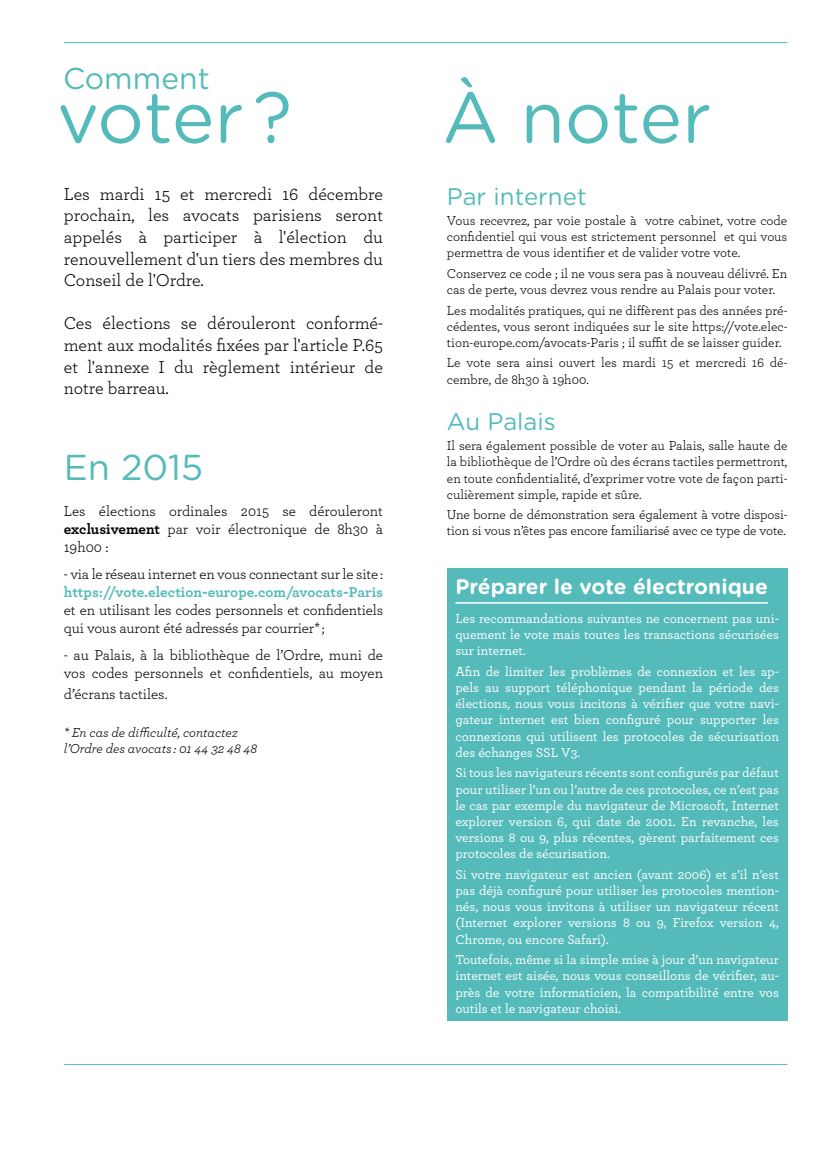
<style>
.page{position:relative;width:830px;height:1149px;background:#fff}
.page>*{position:absolute;margin:0;border:0;box-sizing:border-box;transform-origin:0 0}
.t1{font:72px "Gotham Rounded";color:#54bbba}
.t2{font:36px "Gotham Rounded";color:#54bbba}
.t3{font:30px "Gotham Rounded";color:#54bbba}
.t4{font:24px "Gotham Rounded";color:#54bbba}
.t5{font:700 21px "Gotham Rounded";color:#fff}
.t6{font:18px/21.6px "Archer";letter-spacing:-.01em;color:#000;text-align:justify}
.t7{font:15px/18px "Archer";letter-spacing:-.01em;color:#000}
.t8{font:700 15px "Archer";letter-spacing:.005em;color:#54bbba}
.t9{font:500 13.5px/16.2px "Archer";color:#fff;text-align:justify}
.t10{font:13.5px/16.2px "Archer";letter-spacing:-.01em;color:#000;text-align:justify}
.t11{font:italic 13.5px/16.2px "Archer";color:#000}
.s1{font-weight:700}
</style>
<div class="page">
<hr style="left:64px;top:42px;width:723px;height:1px;background:#54bbba">
<hr style="left:64px;top:1063px;width:723px;height:1px;background:#54bbba">
<div style="left:446px;top:568px;width:341px;height:452px;background:#54bbba"></div>
<hr style="left:455px;top:602px;width:312px;height:1px;background:#fff">
<h3 class="t3" style="left:63px;top:57px;width:148px">Comment</h3>
<h1 class="t1" style="left:57px;top:68px;width:236px">voter ?</h1>
<h3 class="t6" style="left:64px;top:182px;width:320px">Les mardi 15 et mercredi 16 décembre prochain, les avocats parisiens seront appelés à participer à l'élection du renouvellement d'un tiers des membres du Conseil de l'Ordre.</h3>
<h3 class="t6" style="left:64px;top:312px;width:320px">Ces élections se dérouleront conformé&shy;ment aux modalités fixées par l'article P.65 et l'annexe I du règlement intérieur de notre barreau.</h3>
<h2 class="t2" style="left:64px;top:443px;width:141px">En 2015</h2>
<p class="t7" style="left:64px;top:501px;width:320px;text-align:justify">Les élections ordinales 2015 se dérouleront <span class="s1">exclusivement</span> par voir électronique de 8h30 à 19h00 :</p>
<p class="t7" style="left:64px;top:564px;width:320px">- via le réseau internet en vous connectant sur le site :</p>
<p class="t8" style="left:64px;top:580px;width:320px">https://vote.election-europe.com/avocats-Paris</p>
<p class="t7" style="left:64px;top:600px;width:320px">et en utilisant les codes personnels et confidentiels qui vous auront été adressés par courrier* ;</p>
<p class="t7" style="left:64px;top:644px;width:320px">- au Palais, à la bibliothèque de l’Ordre, muni de vos codes personnels et confidentiels, au moyen</p>
<p class="t7" style="left:64px;top:684px;width:105px">d’écrans tactiles.</p>
<p class="t11" style="left:64px;top:723px;width:195px">* En cas de difficulté, contactez l’Ordre des avocats : 01 44 32 48 48</p>
<h1 class="t1" style="left:442px;top:68px;width:270px">À noter</h1>
<h3 class="t4" style="left:446px;top:179px;width:141px">Par internet</h3>
<p class="t10" style="left:446px;top:212px;width:342px">Vous recevrez, par voie postale à votre cabinet, votre code confidentiel qui vous est strictement personnel et qui vous permettra de vous identifier et de valider votre vote.</p>
<p class="t10" style="left:446px;top:264px;width:342px">Conservez ce code ; il ne vous sera pas à nouveau délivré. En cas de perte, vous devrez vous rendre au Palais pour voter.</p>
<p class="t10" style="left:446px;top:301px;width:342px">Les modalités pratiques, qui ne diffèrent pas des années pré&shy;cédentes, vous seront indiquées sur le site https://vote.elec&shy;tion-europe.com/avocats-Paris ; il suffit de se laisser guider.</p>
<p class="t10" style="left:446px;top:354px;width:342px">Le vote sera ainsi ouvert les mardi 15 et mercredi 16 dé&shy;cembre, de 8h30 à 19h00.</p>
<h3 class="t4" style="left:446px;top:404px;width:110px">Au Palais</h3>
<p class="t10" style="left:446px;top:437px;width:342px">Il sera également possible de voter au Palais, salle haute de la bibliothèque de l’Ordre où des écrans tactiles permettront, en toute confidentialité, d’exprimer votre vote de façon parti&shy;culièrement simple, rapide et sûre.</p>
<p class="t10" style="left:446px;top:506px;width:342px">Une borne de démonstration sera également à votre disposi&shy;tion si vous n’êtes pas encore familiarisé avec ce type de vote.</p>
<h3 class="t5" style="left:455px;top:571px;width:314px">Préparer le vote électronique</h3>
<p class="t9" style="left:455px;top:609px;width:325px">Les recommandations suivantes ne concernent pas uni&shy;quement le vote mais toutes les transactions sécurisées sur internet.</p>
<p class="t9" style="left:455px;top:662px;width:325px">Afin de limiter les problèmes de connexion et les ap&shy;pels au support téléphonique pendant la période des élections, nous vous incitons à vérifier que votre navi&shy;gateur internet est bien configuré pour supporter les connexions qui utilisent les protocoles de sécurisation des échanges SSL V3.</p>
<p class="t9" style="left:455px;top:763px;width:325px">Si tous les navigateurs récents sont configurés par défaut pour utiliser l’un ou l’autre de ces protocoles, ce n’est pas le cas par exemple du navigateur de Microsoft, Internet explorer version 6, qui date de 2001. En revanche, les versions 8 ou 9, plus récentes, gèrent parfaitement ces protocoles de sécurisation.</p>
<p class="t9" style="left:455px;top:865px;width:325px">Si votre navigateur est ancien (avant 2006) et s’il n’est pas déjà configuré pour utiliser les protocoles mention&shy;nés, nous vous invitons à utiliser un navigateur récent (Internet explorer versions 8 ou 9, Firefox version 4, Chrome, ou encore Safari).</p>
<p class="t9" style="left:455px;top:950px;width:325px">Toutefois, même si la simple mise à jour d’un navigateur internet est aisée, nous vous conseillons de vérifier, au&shy;près de votre informaticien, la compatibilité entre vos outils et le navigateur choisi.</p>
</div>
